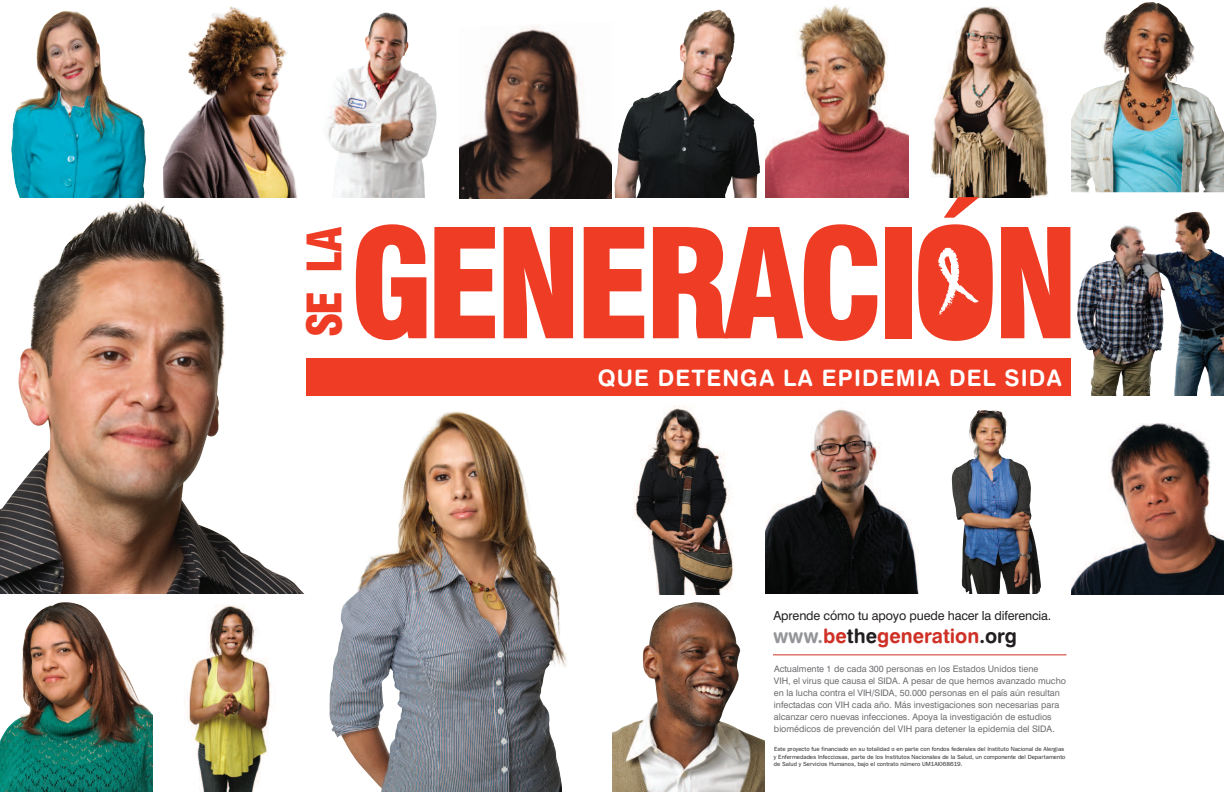
<style>
.page{position:relative;width:1224px;height:792px;background:#fff}
.page>*{position:absolute;margin:0;border:0;box-sizing:border-box;transform-origin:0 0}
.t1{font:900 condensed 147.9px "Swiss 721 BT";letter-spacing:-.05em;color:#ef3c25}
.t2{font:900 condensed 46.3px "Swiss 721 BT";color:#ef3c25}
.t3{font:22.7px "Swiss 721 BT Bold Rounded";letter-spacing:.05em;color:#fff}
.t4{font:20px "Swiss 721 BT Bold Rounded";color:#cf3126}
.t5{font:12.5px "Swiss 721 BT";letter-spacing:-.01em;color:#231f20}
.t6{font:9px/12px "Swiss 721 BT";color:#6c6d70}
.t7{font:6px/7.2px "Franklin Gothic";color:#231f20}
.s1{color:#939598}
.s2{color:#231f20}
</style>
<div class="page">
<img style="left:459px;top:26px;width:153px;height:172px">
<img style="left:632px;top:406px;width:101px;height:188px">
<img style="left:11px;top:11px;width:135px;height:187px">
<img style="left:765px;top:408px;width:153px;height:186px">
<img style="left:0;top:200px;width:305px;height:394px">
<img style="left:765px;top:4px;width:144px;height:194px">
<img style="left:952px;top:410px;width:89px;height:184px">
<img style="left:326px;top:12px;width:111px;height:186px">
<img style="left:614px;top:9px;width:121px;height:184px">
<img style="left:931px;top:6px;width:117px;height:192px">
<img style="left:612px;top:602px;width:153px;height:190px">
<img style="left:1077px;top:211px;width:147px;height:135px">
<img style="left:1071px;top:2px;width:153px;height:190px">
<img style="left:1071px;top:424px;width:153px;height:171px">
<img style="left:330px;top:411px;width:237px;height:381px">
<img style="left:0;top:602px;width:153px;height:190px">
<hr style="left:773px;top:654px;width:293px;height:1px;background:#cf3126">
<div style="left:928px;top:240px;width:56px;height:86px;background:#ef3c25"></div>
<svg style="left:937px;top:248px;width:42px;height:68px"></svg>
<div style="left:306px;top:358px;width:765px;height:38px;background:#ef3c25"></div>
<img style="left:163px;top:6px;width:135px;height:192px">
<img style="left:184px;top:604px;width:87px;height:188px">
<h2 class="t2" style="left:307px;top:337px;width:112px;rotate:-90deg">SE LA</h2>
<h1 class="t1" style="left:349px;top:227px;width:732px">GENERACIÓN</h1>
<h3 class="t3" style="left:598px;top:369px;width:466px">QUE DETENGA LA EPIDEMIA DEL SIDA</h3>
<h3 class="t5" style="left:774px;top:611px;width:279px">Aprende cómo tu apoyo puede hacer la diferencia.</h3>
<h3 class="t4" style="left:773px;top:629px;width:246px"><span class="s1">www.</span>be<span class="s2">the</span>generation<span class="s2">.org</span></h3>
<p class="t6" style="left:774px;top:663px;width:294px">Actualmente 1 de cada 300 personas en los Estados Unidos tiene<br>VIH, el virus que causa el SIDA. A pesar de que hemos avanzado mucho en la lucha contra el VIH/SIDA, 50.000 personas en el país aún resultan infectadas con VIH cada año. Más investigaciones son necesarias para alcanzar cero nuevas infecciones. Apoya la investigación de estudios biomédicos de prevención del VIH para detener la epidemia del SIDA.</p>
<p class="t7" style="left:774px;top:746px;width:293px">Este proyecto fue financiado en su totalidad o en parte con fondos federales del Instituto Nacional de Alergias y Enfermedades Infecciosas, parte de los Institutos Nacionales de la Salud, un componente del Departamento de Salud y Servicios Humanos, bajo el contrato número UM1AI068619.</p>
</div>
